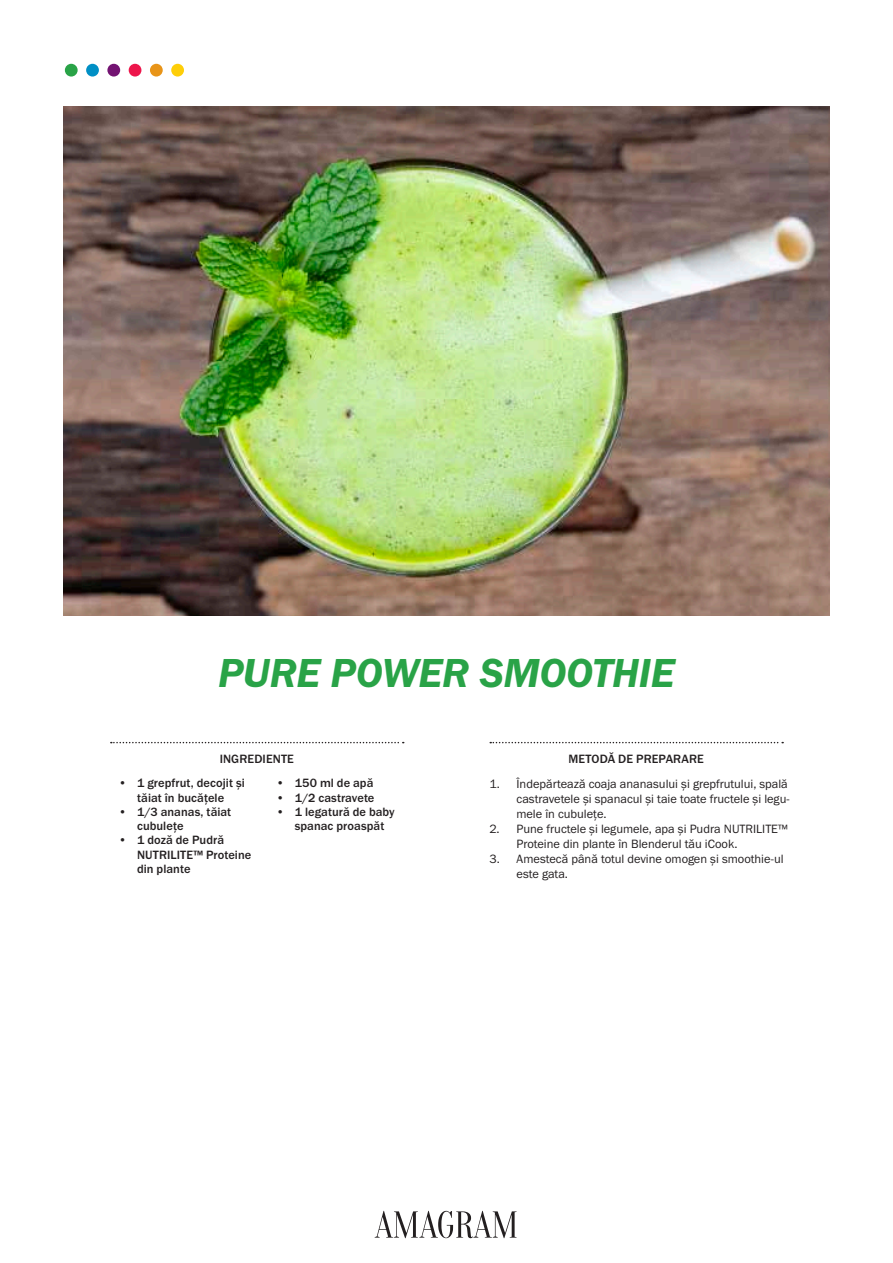
<style>
.page{position:relative;width:893px;height:1263px;background:#fff}
.page>*{position:absolute;margin:0;border:0;box-sizing:border-box;transform-origin:0 0}
.t1{font:42px "Franklin Gothic URW Dem Ita";letter-spacing:-.01em;color:#29a347}
.t2{font:12.45px/15px "Franklin Gothic URW Boo";color:#231f20}
.t3{font:500 12.45px/14.2px "Franklin Gothic URW";letter-spacing:.005em;color:#231f20}
.s1{font-family:"Franklin Gothic URW Boo";font-weight:400}
</style>
<div class="page">
<img style="left:64px;top:106px;width:765px;height:509px">
<svg style="left:490px;top:742px;width:293px;height:1px"></svg>
<svg style="left:111px;top:742px;width:293px;height:1px"></svg>
<div style="left:171px;top:64px;width:13px;height:13px;background:#fece08;border-radius:50%"></div>
<div style="left:150px;top:64px;width:13px;height:13px;background:#e89418;border-radius:50%"></div>
<div style="left:129px;top:64px;width:12px;height:13px;background:#ed164b;border-radius:50%"></div>
<div style="left:107px;top:64px;width:13px;height:13px;background:#731372;border-radius:50%"></div>
<div style="left:86px;top:64px;width:13px;height:13px;background:#008fc5;border-radius:50%"></div>
<div style="left:65px;top:64px;width:13px;height:13px;background:#29a347;border-radius:50%"></div>
<svg style="left:375px;top:1211px;width:142px;height:27px"></svg>
<h1 class="t1" style="left:218px;top:646px;width:458px">PURE POWER SMOOTHIE</h1>
<p class="t3" style="left:220px;top:752px;width:76px">INGREDIENTE</p>
<p class="t3" style="left:119px;top:776px;width:128px;text-align:center"><span class="s1">•</span> 1 grepfrut, decojit și tăiat în bucățele</p>
<p class="t3" style="left:137px;top:804px;width:96px;text-indent:-19px"><span class="s1">•</span> 1/3 ananas, tăiat cubulețe</p>
<p class="t3" style="left:137px;top:833px;width:116px;text-indent:-19px"><span class="s1">•</span> 1 doză de Pudră<br>NUTRILITE™ Proteine din plante</p>
<p class="t3" style="left:276px;top:776px;width:99px"><span class="s1">•</span> 150 ml de apă</p>
<p class="t3" style="left:276px;top:790px;width:100px"><span class="s1">•</span> 1/2 castravete</p>
<p class="t3" style="left:295px;top:804px;width:102px;text-indent:-19px"><span class="s1">•</span> 1 legatură de baby spanac proaspăt</p>
<p class="t3" style="left:568px;top:752px;width:137px">METODĂ DE PREPARARE</p>
<p class="t2" style="left:516px;top:776px;width:275px;text-indent:-27px">1. Îndepărtează coaja ananasului și grepfrutului, spală castravetele și spanacul și taie toate fructele și legu&shy;mele în cubulețe.</p>
<p class="t2" style="left:516px;top:821px;width:273px;text-indent:-27px">2. Pune fructele și legumele, apa și Pudra NUTRILITE™<br>Proteine din plante în Blenderul tău iCook.</p>
<p class="t2" style="left:516px;top:851px;width:269px;text-indent:-27px">3. Amestecă până totul devine omogen și smoothie-ul este gata.</p>
</div>
